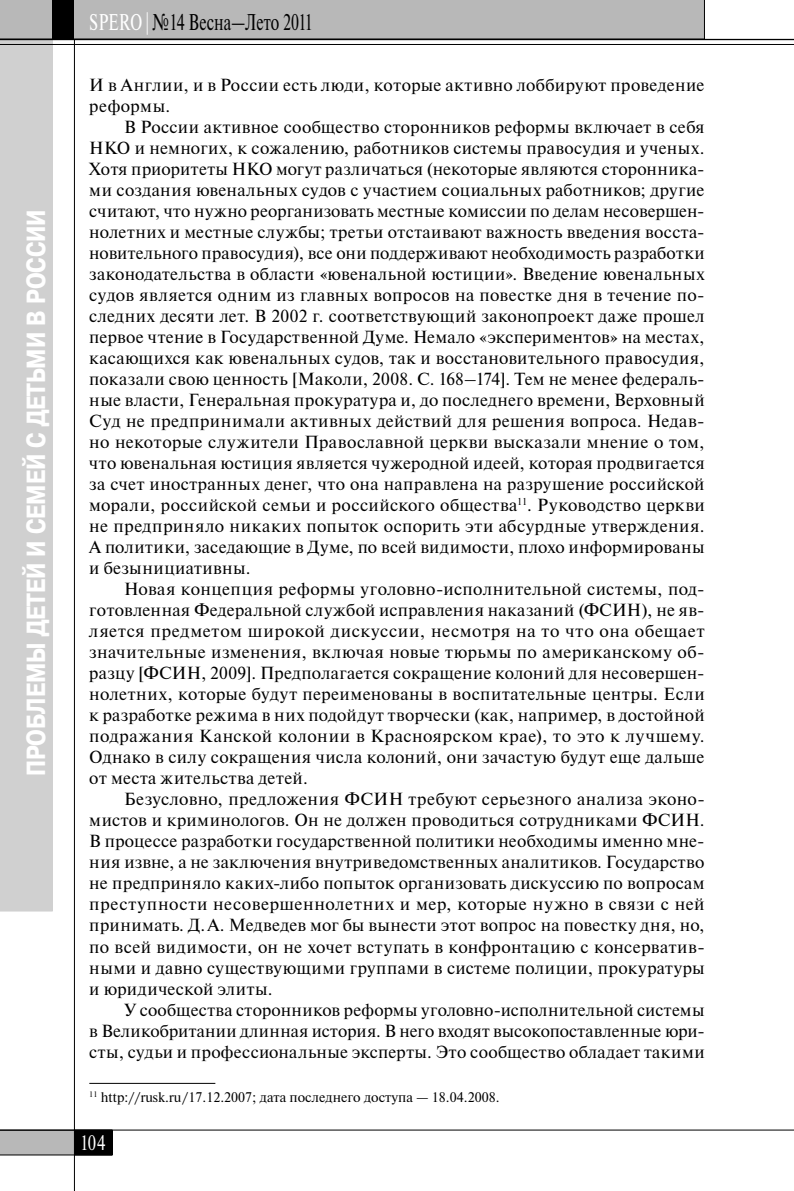
<style>
.page{position:relative;width:794px;height:1191px;background:#fff}
.page>*{position:absolute;margin:0;border:0;box-sizing:border-box;transform-origin:0 0}
.t1{font:700 26.25px "Pragmatica Cond C";color:#fff}
.t2{font:22.75px "Newton";color:#000;scale:.7 1}
.t3{font:21px "Newton";color:#fff;scale:.8 1}
.t4{font:17.5px/21px "Newton";letter-spacing:.025em;color:#000;text-align:justify}
.t5{font:14px "Newton";color:#000}
.s1{color:#fff}
</style>
<div class="page">
<div style="left:0;top:40px;width:52px;height:871px;background:#d0d0d0"></div>
<svg style="left:0;top:1130px;width:74px;height:25px"></svg>
<div style="left:75px;top:1130px;width:37px;height:25px;background:#000"></div>
<hr style="left:74px;top:0;width:1px;height:1191px;background:#000">
<hr style="left:0;top:1129px;width:794px;height:1px;background:#000">
<div style="left:0;top:0;width:704px;height:39px;background:#b8b8b8"></div>
<div style="left:52px;top:0;width:22px;height:39px;background:#000"></div>
<hr style="left:0;top:39px;width:794px;height:1px;background:#000">
<hr style="left:0;top:44px;width:794px;height:1px;background:#000">
<hr style="left:89px;top:1083px;width:126px;height:1px;background:#000">
<h1 class="t1" style="left:26px;top:776px;width:569px;rotate:-90deg">ПРОБЛЕМЫ ДЕТЕЙ И СЕМЕЙ С ДЕТЬМИ В РОССИИ</h1>
<h2 class="t2" style="left:89px;top:14px;width:321px"><span class="s1">SPERO |</span> №14 Весна—Лето 2011</h2>
<p class="t4" style="left:89px;top:76px;width:617px">И в Англии, и в России есть люди, которые активно лоббируют проведение реформы.</p>
<p class="t4" style="left:89px;top:118px;width:617px;text-indent:35px">В России активное сообщество сторонников реформы включает в себя НКО и немногих, к сожалению, работников системы правосудия и ученых.<br>Хотя приоритеты НКО могут различаться (некоторые являются сторонника&shy;ми создания ювенальных судов с участием социальных работников; другие считают, что нужно реорганизовать местные комиссии по делам несовершен&shy;нолетних и местные службы; третьи отстаивают важность введения восста&shy;новительного правосудия), все они поддерживают необходимость разработки законодательства в области «ювенальной юстиции». Введение ювенальных судов является одним из главных вопросов на повестке дня в течение по&shy;следних десяти лет. В 2002 г. соответствующий законопроект даже прошел первое чтение в Государственной Думе. Немало «экспериментов» на местах, касающихся как ювенальных судов, так и восстановительного правосудия, показали свою ценность [Mаколи, 2008. С. 168–174]. Тем не менее федераль&shy;ные власти, Генеральная прокуратура и, до последнего времени, Верховный Суд не предпринимали активных действий для решения вопроса. Недав&shy;но некоторые служители Православной церкви высказали мнение о том, что ювенальная юстиция является чужеродной идеей, которая продвигается за счет иностранных денег, что она направлена на разрушение российской морали, российской семьи и российского общества<sup>11</sup>. Руководство церкви не предприняло никаких попыток оспорить эти абсурдные утверждения.<br>А политики, заседающие в Думе, по всей видимости, плохо информированы и безынициативны.</p>
<p class="t4" style="left:89px;top:580px;width:617px;text-indent:35px">Новая концепция реформы уголовно-исполнительной системы, под&shy;готовленная Федеральной службой исправления наказаний (ФСИН), не яв&shy;ляется предметом широкой дискуссии, несмотря на то что она обещает значительные изменения, включая новые тюрьмы по американскому об&shy;разцу [ФСИН, 2009]. Предполагается сокращение колоний для несовершен&shy;нолетних, которые будут переименованы в воспитательные центры. Если к разработке режима в них подойдут творчески (как, например, в достойной подражания Канской колонии в Красноярском крае), то это к лучшему.<br>Однако в силу сокращения числа колоний, они зачастую будут еще дальше от места жительства детей.</p>
<p class="t4" style="left:89px;top:790px;width:617px;text-indent:35px">Безусловно, предложения ФСИН требуют серьезного анализа эконо&shy;мистов и криминологов. Он не должен проводиться сотрудниками ФСИН.<br>В процессе разработки государственной политики необходимы именно мне&shy;ния извне, а не заключения внутриведомственных аналитиков. Государство не предприняло каких-либо попыток организовать дискуссию по вопросам преступности несовершеннолетних и мер, которые нужно в связи с ней принимать. Д. А. Медведев мог бы вынести этот вопрос на повестку дня, но, по всей видимости, он не хочет вступать в конфронтацию с консерватив&shy;ными и давно существующими группами в системе полиции, прокуратуры и юридической элиты.</p>
<p class="t4" style="left:89px;top:1001px;width:617px;text-indent:35px">У сообщества сторонников реформы уголовно-исполнительной системы в Великобритании длинная история. В него входят высокопоставленные юри&shy;сты, судьи и профессиональные эксперты. Это сообщество обладает такими</p>
<p class="t5" style="left:89px;top:1091px;width:412px"><sup>11</sup> http://rusk.ru / 17.12.2007; дата последнего доступа — 18.04.2008.</p>
<p class="t3" style="left:80px;top:1134px;width:33px">104</p>
</div>
